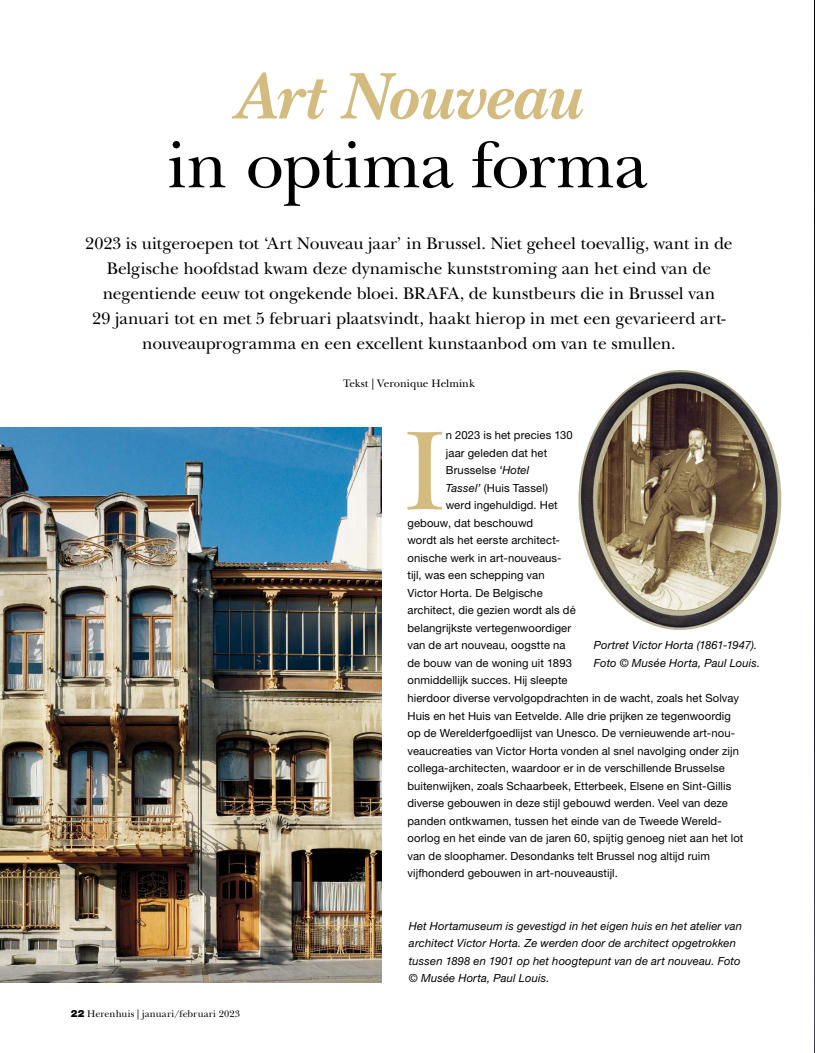
<style>
.page{position:relative;width:815px;height:1053px;background:#fff}
.page>*{position:absolute;margin:0;border:0;box-sizing:border-box;transform-origin:0 0}
.t1{font:117.25px "New Baskerville Std";color:#d4bc81}
.t2{font:68.75px "New Baskerville Std";letter-spacing:-.01em;color:#000}
.t3{font:italic 700 68.75px "New Baskerville Std";letter-spacing:-.005em;color:#d4bc81}
.t4{font:17.5px/25px "New Baskerville Std";letter-spacing:-.005em;color:#000;text-align:center}
.t5{font:11.25px "Helvetica Neue LT Std";letter-spacing:.01em;color:#000}
.t6{font:italic 11.25px/17.5px "Helvetica Neue LT Std";letter-spacing:.01em;color:#000}
.t7{font:11.25px "New Baskerville Std";color:#000}
.t8{font:10px "New Baskerville Std";letter-spacing:.015em;color:#000}
.s1{font-style:italic}
.s2{font-family:"Helvetica Neue LT Std";font-weight:900}
</style>
<div class="page">
<img style="left:0;top:427px;width:381px;height:554px">
<img style="left:814px;top:0;width:1px;height:1052px">
<img style="left:578px;top:370px;width:203px;height:260px">
<h2 class="t3" style="left:234px;top:57px;width:349px">Art Nouveau</h2>
<h2 class="t2" style="left:167px;top:125px;width:481px">in optima forma</h2>
<p class="t4" style="left:85px;top:230px;width:649px">2023 is uitgeroepen tot ‘Art Nouveau jaar’ in Brussel. Niet geheel toevallig, want in de Belgische hoofdstad kwam deze dynamische kunststroming aan het eind van de negentiende eeuw tot ongekende bloei. BRAFA, de kunstbeurs die in Brussel van<br>29 januari tot en met 5 februari plaatsvindt, haakt hierop in met een gevarieerd art&shy;nouveauprogramma en een excellent kunstaanbod om van te smullen.</p>
<p class="t7" style="left:343px;top:376px;width:133px">Tekst | Veronique Helmink</p>
<h1 class="t1" style="left:404px;top:403px;width:44px">I</h1>
<p class="t5" style="left:446px;top:428px;width:129px">n 2023 is het precies 130</p>
<p class="t5" style="left:446px;top:446px;width:103px">jaar geleden dat het</p>
<p class="t5" style="left:446px;top:463px;width:85px">Brusselse <span class="s1">‘Hotel</span></p>
<p class="t5" style="left:446px;top:481px;width:104px"><span class="s1">Tassel’</span> (Huis Tassel)</p>
<p class="t5" style="left:446px;top:498px;width:113px">werd ingehuldigd. Het</p>
<p class="t5" style="left:407px;top:516px;width:127px">gebouw, dat beschouwd</p>
<p class="t5" style="left:407px;top:533px;width:154px">wordt als het eerste architect-</p>
<p class="t5" style="left:407px;top:551px;width:156px">onische werk in art-nouveaus-</p>
<p class="t5" style="left:407px;top:568px;width:139px">tijl, was een schepping van</p>
<p class="t5" style="left:407px;top:586px;width:137px">Victor Horta. De Belgische</p>
<p class="t5" style="left:407px;top:603px;width:170px">architect, die gezien wordt als dé</p>
<p class="t5" style="left:407px;top:621px;width:165px">belangrijkste vertegenwoordiger</p>
<p class="t5" style="left:407px;top:638px;width:160px">van de art nouveau, oogstte na</p>
<p class="t5" style="left:407px;top:656px;width:166px">de bouw van de woning uit 1893</p>
<p class="t5" style="left:407px;top:673px;width:161px">onmiddellijk succes. Hij sleepte</p>
<p class="t5" style="left:407px;top:691px;width:333px">hierdoor diverse vervolgopdrachten in de wacht, zoals het Solvay</p>
<p class="t5" style="left:407px;top:708px;width:325px">Huis en het Huis van Eetvelde. Alle drie prijken ze tegenwoordig</p>
<p class="t5" style="left:407px;top:726px;width:329px">op de Werelderfgoedlijst van Unesco. De vernieuwende art-nou-</p>
<p class="t5" style="left:407px;top:743px;width:333px">veaucreaties van Victor Horta vonden al snel navolging onder zijn</p>
<p class="t5" style="left:407px;top:761px;width:319px">collega-architecten, waardoor er in de verschillende Brusselse</p>
<p class="t5" style="left:407px;top:778px;width:325px">buitenwijken, zoals Schaarbeek, Etterbeek, Elsene en Sint-Gillis</p>
<p class="t5" style="left:407px;top:796px;width:322px">diverse gebouwen in deze stijl gebouwd werden. Veel van deze</p>
<p class="t5" style="left:407px;top:813px;width:316px">panden ontkwamen, tussen het einde van de Tweede Wereld-</p>
<p class="t5" style="left:407px;top:831px;width:337px">oorlog en het einde van de jaren 60, spijtig genoeg niet aan het lot</p>
<p class="t5" style="left:407px;top:848px;width:304px">van de sloophamer. Desondanks telt Brussel nog altijd ruim</p>
<p class="t5" style="left:407px;top:866px;width:212px">vijfhonderd gebouwen in art-nouveaustijl.</p>
<p class="t6" style="left:594px;top:636px;width:168px">Portret Victor Horta (1861-1947).<br>Foto © Musée Horta, Paul Louis.</p>
<p class="t8" style="left:71px;top:1007px;width:171px"><span class="s2">22</span> Herenhuis | januari/februari 2023</p>
<p class="t6" style="left:409px;top:916px;width:335px">Het Hortamuseum is gevestigd in het eigen huis en het atelier van architect Victor Horta. Ze werden door de architect opgetrokken tussen 1898 en 1901 op het hoogtepunt van de art nouveau. Foto © Musée Horta, Paul Louis.</p>
</div>
